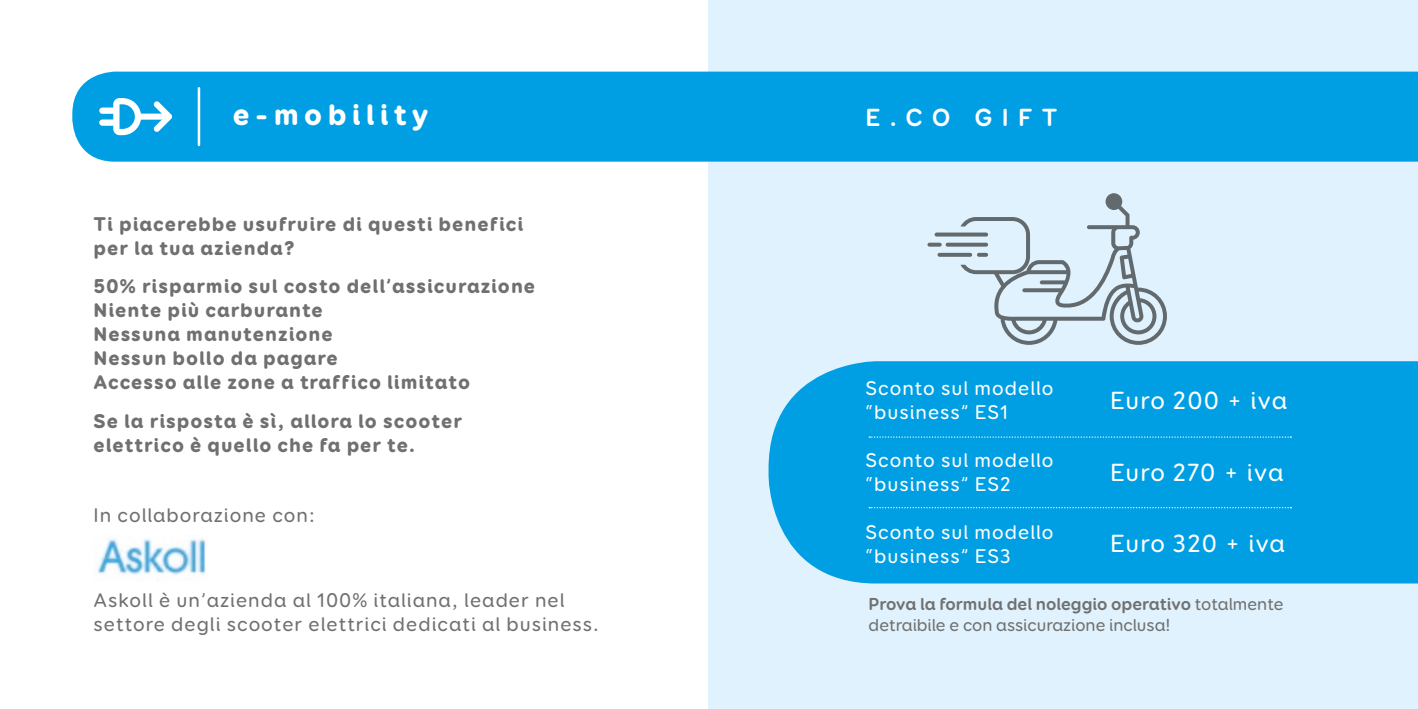
<style>
.page{position:relative;width:1418px;height:709px;background:#fff}
.page>*{position:absolute;margin:0;border:0;box-sizing:border-box;transform-origin:0 0}
.t1{font:900 30px "Booster Next FY";letter-spacing:.18em;color:#fff}
.t2{font:500 25px "Booster Next FY";letter-spacing:.05em;color:#fff}
.t3{font:700 25px "Booster Next FY";letter-spacing:.37em;color:#fff}
.t4{font:900 20px/24px "Booster Next FY";letter-spacing:.05em;color:#70706f}
.t5{font:500 20px/24px "Booster Next FY";letter-spacing:.05em;color:#70706f}
.t6{font:500 20px/24px "Booster Next FY";letter-spacing:.05em;color:#fff}
.t7{font:500 17.5px/21px "Booster Next FY";color:#70706f}
.s1{font-weight:700}
</style>
<div class="page">
<div style="left:708px;top:0;width:709px;height:709px;background:#e0f2fd"></div>
<div style="left:72px;top:72px;width:1345px;height:90px;background:#009fe3"></div>
<div style="left:768px;top:361px;width:649px;height:222px;background:#009fe3"></div>
<img style="left:97px;top:538px;width:109px;height:38px">
<svg style="left:99px;top:98px;width:75px;height:37px"></svg>
<hr style="left:198px;top:88px;width:2px;height:57px;background:#fff">
<svg style="left:927px;top:193px;width:239px;height:152px"></svg>
<svg style="left:869px;top:436px;width:422px;height:2px"></svg>
<svg style="left:869px;top:507px;width:422px;height:1px"></svg>
<p class="t1" style="left:233px;top:95px;width:197px">e-mobility</p>
<p class="t4" style="left:94px;top:212px;width:431px">Ti piacerebbe usufruire di questi benefici per la tua azienda?</p>
<p class="t4" style="left:94px;top:275px;width:443px">50% risparmio sul costo dell’assicurazione</p>
<p class="t4" style="left:94px;top:299px;width:231px">Niente più carburante</p>
<p class="t4" style="left:94px;top:323px;width:241px">Nessuna manutenzione</p>
<p class="t4" style="left:94px;top:347px;width:246px">Nessun bollo da pagare</p>
<p class="t4" style="left:94px;top:371px;width:378px">Accesso alle zone a traffico limitato</p>
<p class="t4" style="left:94px;top:409px;width:370px">Se la risposta è sì, allora lo scooter elettrico è quello che fa per te.</p>
<p class="t5" style="left:94px;top:503px;width:223px">In collaborazione con:</p>
<p class="t5" style="left:94px;top:588px;width:507px">Askoll è un’azienda al 100% italiana, leader nel settore degli scooter elettrici dedicati al business.</p>
<p class="t3" style="left:865px;top:102px;width:193px">E.CO GIFT</p>
<p class="t6" style="left:865px;top:376px;width:190px">Sconto sul modello “business” ES1</p>
<p class="t2" style="left:1110px;top:384px;width:178px">Euro 200 + iva</p>
<p class="t6" style="left:865px;top:448px;width:190px">Sconto sul modello “business” ES2</p>
<p class="t6" style="left:865px;top:520px;width:190px">Sconto sul modello “business” ES3</p>
<p class="t2" style="left:1110px;top:457px;width:175px">Euro 270 + iva</p>
<p class="t2" style="left:1110px;top:528px;width:176px">Euro 320 + iva</p>
<p class="t7" style="left:868px;top:593px;width:416px"><span class="s1">Prova la formula del noleggio operativo</span> totalmente detraibile e con assicurazione inclusa!</p>
</div>
